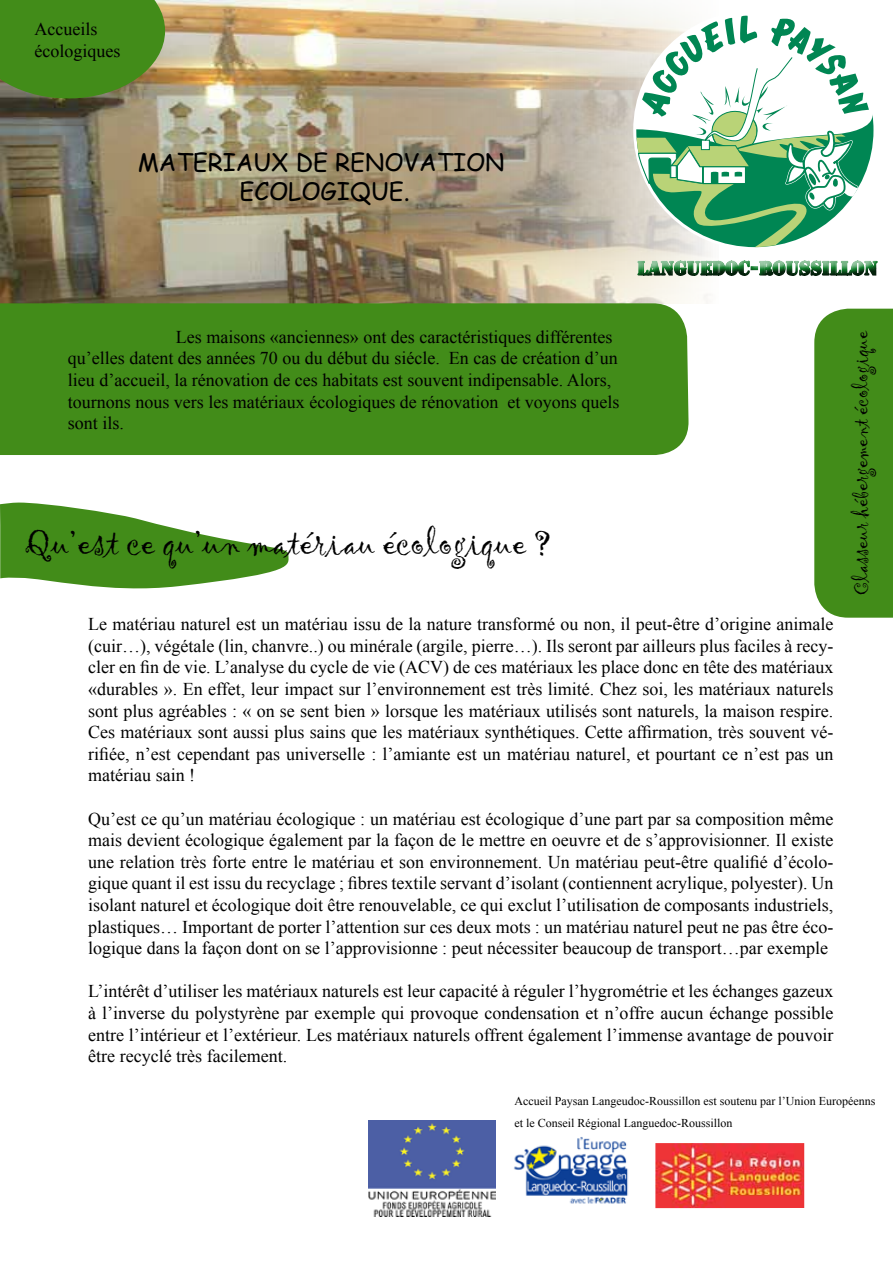
<style>
.page{position:relative;width:893px;height:1263px;background:#fff}
.page>*{position:absolute;margin:0;border:0;box-sizing:border-box;transform-origin:0 0}
.t1{font:36px "Gigi";color:#000}
.t2{font:24px/28.8px "Comic Sans MS";color:#000;text-align:center}
.t3{font:21px "Gigi";letter-spacing:-.01em;color:#000}
.t4{font:18px/21.6px "Times New Roman";color:#000;text-align:justify}
.t5{font:18px "Stencil Std";color:#12802d}
.t6{font:12px/21.6px "Times New Roman";color:#000}
</style>
<div class="page">
<svg style="left:0;top:502px;width:289px;height:87px"></svg>
<img style="left:0;top:0;width:711px;height:303px">
<div style="left:627px;top:249px;width:259px;height:34px;background:#fff;opacity:.75"></div>
<div style="left:629px;top:253px;width:259px;height:34px;background:#000;opacity:.75"></div>
<svg style="left:636px;top:16px;width:238px;height:231px"></svg>
<svg style="left:0;top:0;width:165px;height:98px"></svg>
<div style="left:0;top:303px;width:689px;height:152px;background:#428c19"></div>
<div style="left:814px;top:309px;width:79px;height:309px;background:#428c19"></div>
<img style="left:514px;top:1137px;width:114px;height:67px">
<img style="left:369px;top:1121px;width:126px;height:95px">
<img style="left:655px;top:1143px;width:149px;height:65px">
<p class="t4" style="left:34px;top:18px;width:87px">Accueils écologiques</p>
<h2 class="t2" style="left:138px;top:147px;width:368px">MATERIAUX DE RENOVATION<br>ECOLOGIQUE.</h2>
<p class="t5" style="left:637px;top:257px;width:242px">LANGUEDOC-ROUSSILLON</p>
<p class="t4" style="left:68px;top:326px;width:553px;text-align:left;text-indent:108px">Les maisons «anciennes» ont des caractéristiques différentes qu’elles datent des années 70 ou du début du siécle. En cas de création d’un lieu d’accueil, la rénovation de ces habitats est souvent indipensable. Alors, tournons nous vers les matériaux écologiques de rénovation et voyons quels sont ils.</p>
<h1 class="t1" style="left:27px;top:520px;width:526px">Qu’est ce qu’un matériau écologique ?</h1>
<p class="t3" style="left:848px;top:595px;width:265px;rotate:-90deg">Classeur hébergement écologique</p>
<p class="t4" style="left:88px;top:613px;width:747px">Le matériau naturel est un matériau issu de la nature transformé ou non, il peut-être d’origine animale (cuir…), végétale (lin, chanvre..) ou minérale (argile, pierre…). Ils seront par ailleurs plus faciles à recy&shy;cler en fin de vie. L’analyse du cycle de vie (ACV) de ces matériaux les place donc en tête des matériaux «durables ». En effet, leur impact sur l’environnement est très limité. Chez soi, les matériaux naturels sont plus agréables : « on se sent bien » lorsque les matériaux utilisés sont naturels, la maison respire.<br>Ces matériaux sont aussi plus sains que les matériaux synthétiques. Cette affirmation, très souvent vé&shy;rifiée, n’est cependant pas universelle : l’amiante est un matériau naturel, et pourtant ce n’est pas un matériau sain !</p>
<p class="t4" style="left:88px;top:807px;width:747px">Qu’est ce qu’un matériau écologique : un matériau est écologique d’une part par sa composition même mais devient écologique également par la façon de le mettre en oeuvre et de s’approvisionner. Il existe une relation très forte entre le matériau et son environnement. Un matériau peut-être qualifié d’écolo&shy;gique quant il est issu du recyclage ; fibres textile servant d’isolant (contiennent acrylique, polyester). Un isolant naturel et écologique doit être renouvelable, ce qui exclut l’utilisation de composants industriels, plastiques… Important de porter l’attention sur ces deux mots : un matériau naturel peut ne pas être éco&shy;logique dans la façon dont on se l’approvisionne : peut nécessiter beaucoup de transport…par exemple</p>
<p class="t4" style="left:88px;top:980px;width:747px">L’intérêt d’utiliser les matériaux naturels est leur capacité à réguler l’hygrométrie et les échanges gazeux à l’inverse du polystyrène par exemple qui provoque condensation et n’offre aucun échange possible entre l’intérieur et l’extérieur. Les matériaux naturels offrent également l’immense avantage de pouvoir être recyclé très facilement.</p>
<p class="t6" style="left:514px;top:1090px;width:362px">Accueil Paysan Langeudoc-Roussillon est soutenu par l’Union Européenns et le Conseil Régional Languedoc-Roussillon</p>
</div>
